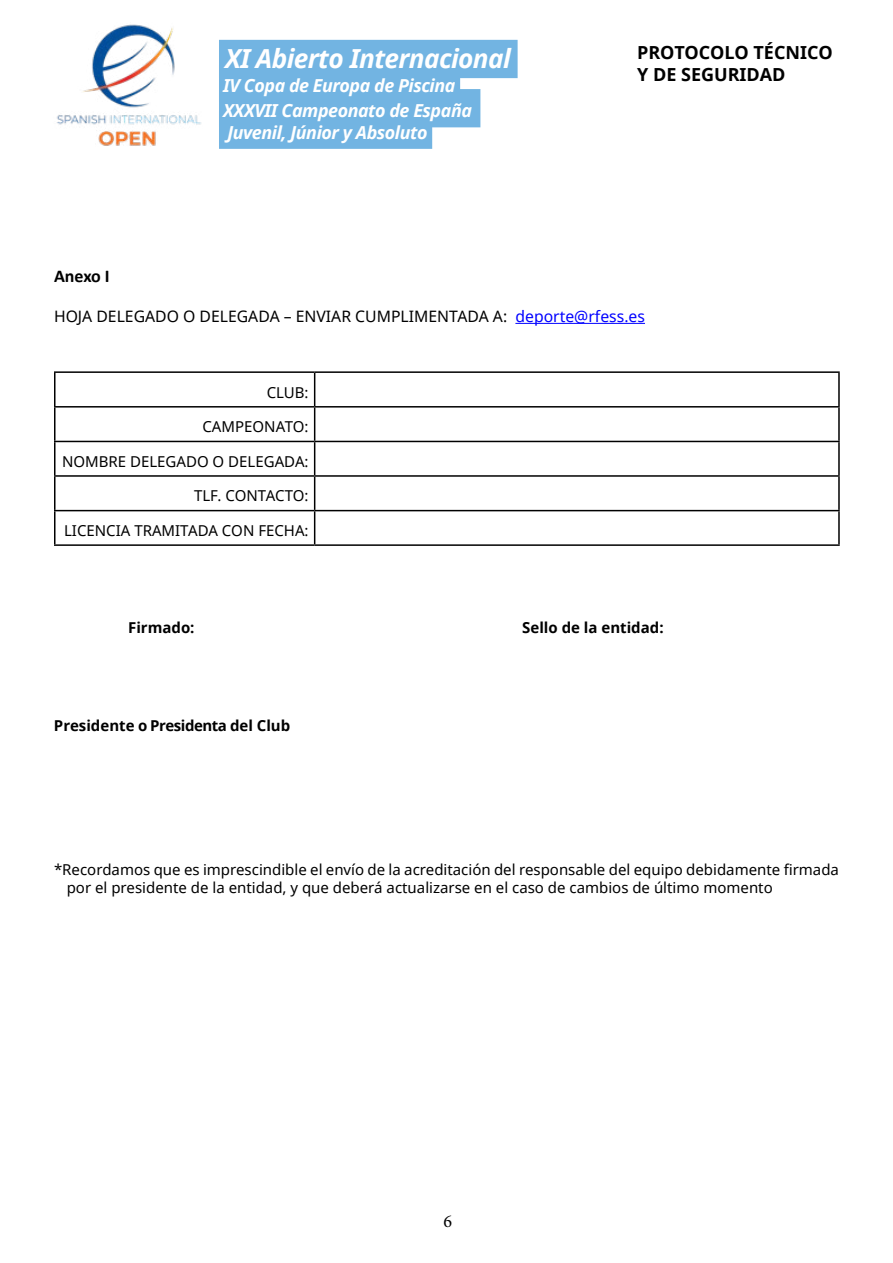
<style>
.page{position:relative;width:893px;height:1263px;background:#fff}
.page>*{position:absolute;margin:0;border:0;box-sizing:border-box;transform-origin:0 0}
.t1{font:italic 700 26.25px "Noto Sans";letter-spacing:-.025em;color:#fff}
.t2{font:700 18px/21.6px "Noto Sans";color:#000}
.t3{font:700 18px "Calibri";letter-spacing:-.01em;color:#000}
.t4{font:18px "Minion Pro";color:#000}
.t5{font:italic 700 17.85px/24.6px "Noto Sans";letter-spacing:-.025em;color:#fff}
.t6{font:15.75px "Noto Sans";color:#000}
.t7{font:15px/18px "Noto Sans";color:#000}
.t8{font:700 15px "Noto Sans";color:#000}
.s1{color:#72b4e2}
.s2{color:#00f}
</style>
<div class="page">
<div style="left:219px;top:40px;width:299px;height:38px;background:#72b4e2"></div>
<div style="left:219px;top:64px;width:241px;height:39px;background:#72b4e2"></div>
<div style="left:219px;top:89px;width:261px;height:38px;background:#72b4e2"></div>
<div style="left:219px;top:111px;width:213px;height:38px;background:#72b4e2"></div>
<img style="left:57px;top:24px;width:144px;height:122px">
<hr style="left:515px;top:323px;width:130px;height:1px;background:#00f">
<hr style="left:54px;top:371px;width:261px;height:2px;background:#000">
<hr style="left:54px;top:373px;width:2px;height:33px;background:#000">
<hr style="left:315px;top:371px;width:525px;height:2px;background:#000">
<hr style="left:314px;top:373px;width:1px;height:33px;background:#000">
<hr style="left:838px;top:373px;width:2px;height:33px;background:#000">
<hr style="left:54px;top:406px;width:261px;height:2px;background:#000">
<hr style="left:54px;top:408px;width:2px;height:33px;background:#000">
<hr style="left:315px;top:406px;width:525px;height:2px;background:#000">
<hr style="left:314px;top:408px;width:1px;height:33px;background:#000">
<hr style="left:838px;top:408px;width:2px;height:33px;background:#000">
<hr style="left:54px;top:441px;width:261px;height:1px;background:#000">
<hr style="left:54px;top:442px;width:2px;height:33px;background:#000">
<hr style="left:315px;top:441px;width:525px;height:1px;background:#000">
<hr style="left:314px;top:442px;width:1px;height:33px;background:#000">
<hr style="left:838px;top:442px;width:2px;height:33px;background:#000">
<hr style="left:54px;top:475px;width:261px;height:2px;background:#000">
<hr style="left:54px;top:477px;width:2px;height:33px;background:#000">
<hr style="left:315px;top:475px;width:525px;height:2px;background:#000">
<hr style="left:314px;top:477px;width:1px;height:33px;background:#000">
<hr style="left:838px;top:477px;width:2px;height:33px;background:#000">
<hr style="left:54px;top:510px;width:261px;height:1px;background:#000">
<hr style="left:54px;top:511px;width:2px;height:33px;background:#000">
<hr style="left:315px;top:510px;width:525px;height:1px;background:#000">
<hr style="left:314px;top:511px;width:1px;height:33px;background:#000">
<hr style="left:838px;top:511px;width:2px;height:33px;background:#000">
<hr style="left:54px;top:544px;width:261px;height:2px;background:#000">
<hr style="left:315px;top:544px;width:525px;height:2px;background:#000">
<h1 class="t1" style="left:225px;top:40px;width:294px">XI Abierto<span class="s1">.</span>Internacional<span class="s1">.</span></h1>
<p class="t5" style="left:223px;top:73px;width:255px">IV Copa de Europa de Piscina<span class="s1">.<br></span>XXXVII Campeonato de España<span class="s1">.</span></p>
<p class="t5" style="left:227px;top:119px;width:206px">Juvenil, Júnior y Absoluto<span class="s1">.</span></p>
<p class="t2" style="left:637px;top:41px;width:197px">PROTOCOLO TÉCNICO<br>Y DE SEGURIDAD</p>
<p class="t3" style="left:54px;top:264px;width:57px">Anexo I</p>
<p class="t6" style="left:54px;top:306px;width:592px">HOJA DELEGADO O DELEGADA – ENVIAR CUMPLIMENTADA A: <span class="s2">deporte@rfess.es</span></p>
<p class="t7" style="left:267px;top:383px;width:43px">CLUB:</p>
<p class="t7" style="left:202px;top:417px;width:108px">CAMPEONATO:</p>
<p class="t7" style="left:62px;top:452px;width:248px">NOMBRE DELEGADO O DELEGADA:</p>
<p class="t7" style="left:194px;top:486px;width:116px">TLF. CONTACTO:</p>
<p class="t7" style="left:64px;top:521px;width:246px">LICENCIA TRAMITADA CON FECHA:</p>
<p class="t8" style="left:128px;top:617px;width:68px">Firmado:</p>
<p class="t8" style="left:522px;top:617px;width:143px">Sello de la entidad:</p>
<p class="t8" style="left:54px;top:715px;width:238px">Presidente o Presidenta del Club</p>
<p class="t7" style="left:67px;top:860px;width:774px;text-indent:-13px">*Recordamos que es imprescindible el envío de la acreditación del responsable del equipo debidamente firmada por el presidente de la entidad, y que deberá actualizarse en el caso de cambios de último momento</p>
<p class="t4" style="left:444px;top:1209px;width:10px">6</p>
</div>
